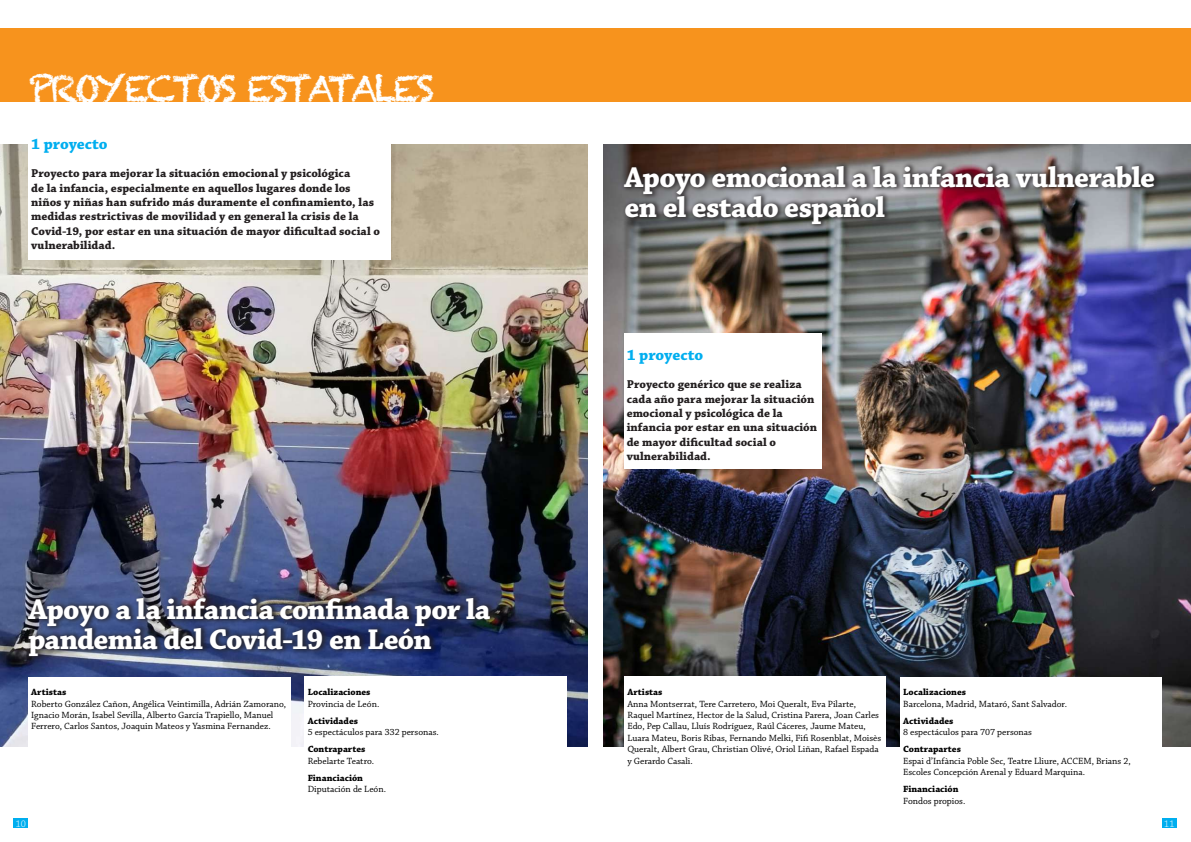
<style>
.page{position:relative;width:1191px;height:842px;background:#fff}
.page>*{position:absolute;margin:0;border:0;box-sizing:border-box;transform-origin:0 0}
.t1{font:36px "Chalkduster";letter-spacing:-.1em;color:#fff}
.t2{font:700 30px/30px "Chaparral Pro";letter-spacing:-.025em;color:#fff}
.t3{font:700 16px "Chaparral Pro";color:#00aeef}
.t4{font:700 12px/14.4px "Chaparral Pro";color:#231f20}
.t5{font:300 10px "Chaparral Pro";color:#fff}
.t6{font:9.5px/11.4px "Chaparral Pro";color:#000}
.t7{font:700 9.5px "Chaparral Pro";letter-spacing:.005em;color:#000}
</style>
<div class="page">
<img style="left:0;top:144px;width:1191px;height:602px">
<div style="left:624px;top:333px;width:197px;height:136px;background:#fff"></div>
<div style="left:25px;top:592px;width:473px;height:69px;background:#231f20;opacity:.75"></div>
<div style="left:621px;top:161px;width:540px;height:69px;background:#231f20;opacity:.75"></div>
<div style="left:588px;top:0;width:15px;height:842px;background:#fff"></div>
<div style="left:28px;top:121px;width:363px;height:139px;background:#fff"></div>
<div style="left:28px;top:677px;width:263px;height:81px;background:#fff"></div>
<div style="left:305px;top:677px;width:262px;height:131px;background:#fff"></div>
<div style="left:624px;top:677px;width:262px;height:92px;background:#fff"></div>
<div style="left:900px;top:677px;width:261px;height:128px;background:#fff"></div>
<div style="left:0;top:28px;width:596px;height:73px;background:#f7931d"></div>
<div style="left:595px;top:28px;width:596px;height:73px;background:#f7931d"></div>
<div style="left:1162px;top:818px;width:14px;height:10px;background:#00aeef"></div>
<div style="left:13px;top:818px;width:15px;height:10px;background:#00aeef"></div>
<h1 class="t1" style="left:28px;top:68px;width:407px">PROYECTOS ESTATALES</h1>
<h3 class="t3" style="left:31px;top:134px;width:78px">1 proyecto</h3>
<p class="t4" style="left:31px;top:167px;width:350px">Proyecto para mejorar la situación emocional y psicológica<br>de la infancia, especialmente en aquellos lugares donde los niños y niñas han sufrido más duramente el confinamiento, las medidas restrictivas de movilidad y en general la crisis de la Covid-19, por estar en una situación de mayor dificultad social o vulnerabilidad.</p>
<h2 class="t2" style="left:28px;top:595px;width:464px">Apoyo a la infancia confinada por la pandemia del Covid-19 en León</h2>
<p class="t7" style="left:31px;top:687px;width:37px">Artistas</p>
<p class="t6" style="left:31px;top:698px;width:256px">Roberto González Cañon, Angélica Veintimilla, Adrián Zamorano,<br>Ignacio Morán, Isabel Sevilla, Alberto García Trapiello, Manuel<br>Ferrero, Carlos Santos, Joaquin Mateos y Yasmina Fernandez.</p>
<p class="t7" style="left:308px;top:687px;width:64px">Localizaciones</p>
<p class="t6" style="left:308px;top:698px;width:73px">Provincia de León.</p>
<p class="t7" style="left:308px;top:715px;width:52px">Actividades</p>
<p class="t6" style="left:308px;top:727px;width:133px">5 espectáculos para 332 personas.</p>
<p class="t7" style="left:308px;top:744px;width:59px">Contrapartes</p>
<p class="t6" style="left:308px;top:755px;width:68px">Rebelarte Teatro.</p>
<p class="t7" style="left:308px;top:772px;width:57px">Financiación</p>
<p class="t6" style="left:308px;top:784px;width:80px">Diputación de León.</p>
<h2 class="t2" style="left:624px;top:164px;width:532px">Apoyo emocional a la infancia vulnerable en el estado español</h2>
<h3 class="t3" style="left:626px;top:345px;width:78px">1 proyecto</h3>
<p class="t4" style="left:626px;top:378px;width:192px">Proyecto genérico que se realiza cada año para mejorar la situación emocional y psicológica de la infancia por estar en una situación de mayor dificultad social o vulnerabilidad.</p>
<p class="t7" style="left:627px;top:687px;width:37px">Artistas</p>
<p class="t6" style="left:627px;top:698px;width:255px">Anna Montserrat, Tere Carretero, Moi Queralt, Eva Pilarte, Raquel Martínez, Hector de la Salud, Cristina Parera, Joan Carles Edo, Pep Callau, Lluís Rodríguez, Raúl Cáceres, Jaume Mateu, Luara Mateu, Boris Ribas, Fernando Melki, Fifi Rosenblat, Moisès Queralt, Albert Grau, Christian Olivé, Oriol Liñan, Rafael Espada y Gerardo Casali.</p>
<p class="t7" style="left:903px;top:687px;width:64px">Localizaciones</p>
<p class="t6" style="left:903px;top:698px;width:165px">Barcelona, Madrid, Mataró, Sant Salvador.</p>
<p class="t7" style="left:903px;top:715px;width:52px">Actividades</p>
<p class="t6" style="left:903px;top:727px;width:130px">8 espectáculos para 707 personas</p>
<p class="t7" style="left:903px;top:744px;width:59px">Contrapartes</p>
<p class="t6" style="left:903px;top:755px;width:229px">Espai d’Infància Poble Sec, Teatre Lliure, ACCEM, Brians 2,<br>Escoles Concepción Arenal y Eduard Marquina.</p>
<p class="t7" style="left:903px;top:783px;width:57px">Financiación</p>
<p class="t6" style="left:903px;top:795px;width:64px">Fondos propios.</p>
<p class="t5" style="left:16px;top:818px;width:11px">10</p>
<p class="t5" style="left:1164px;top:818px;width:12px">11</p>
</div>
